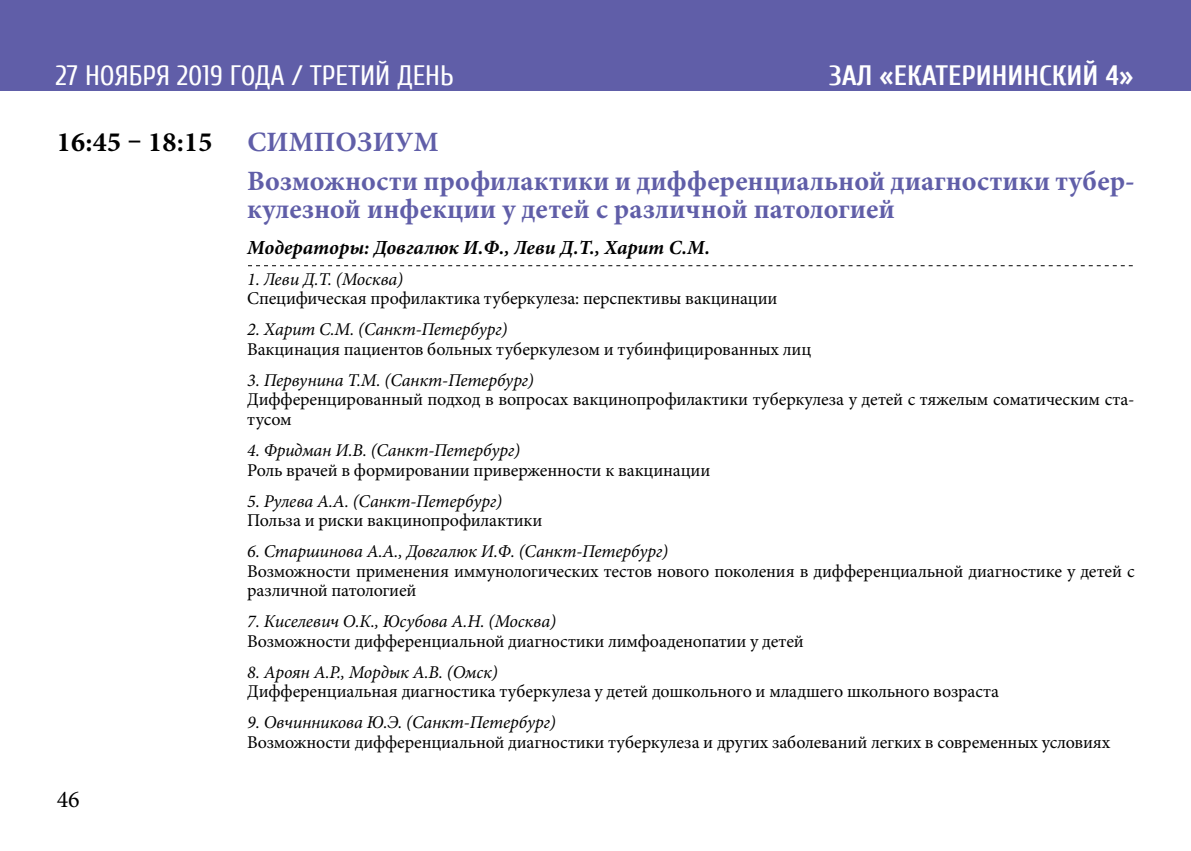
<style>
.page{position:relative;width:1191px;height:851px;background:#fff}
.page>*{position:absolute;margin:0;border:0;box-sizing:border-box;transform-origin:0 0}
.t1{font:700 28px/39.4px "Minion Pro";color:#605ea8}
.t2{font:28px "Cuprum";color:#fff}
.t3{font:700 28px "Cuprum";color:#fff}
.t4{font:700 28px "Minion Pro";letter-spacing:.01em;color:#000}
.t5{font:24px "Minion Pro";color:#000}
.t6{font:italic 700 20px "Minion Pro";color:#000}
.t7{font:18px/19.6px "Minion Pro";letter-spacing:-.01em;color:#000}
.t8{font:italic 18px "Minion Pro";letter-spacing:-.01em;color:#000}
</style>
<div class="page">
<div style="left:0;top:0;width:1191px;height:91px;background:#605ea8"></div>
<svg style="left:248px;top:265px;width:884px;height:1px"></svg>
<h1 class="t2" style="left:56px;top:60px;width:269px">27 ноября 2019 года / ТРЕТИЙ</h1>
<h1 class="t2" style="left:397px;top:60px;width:58px">день</h1>
<h1 class="t3" style="left:829px;top:59px;width:81px">зал «екатерининский</h1>
<h1 class="t3" style="left:1105px;top:59px;width:29px">4»</h1>
<h1 class="t4" style="left:57px;top:122px;width:157px">16:45 – 18:15</h1>
<h2 class="t5" style="left:57px;top:783px;width:25px">46</h2>
<h1 class="t1" style="left:247px;top:122px;width:889px">СИМПОЗИУМ<br>Возможности профилактики и дифференциальной диагностики тубер-</h1>
<h1 class="t1" style="left:247px;top:189px;width:649px">кулезной инфекции у детей с различной патологией</h1>
<p class="t6" style="left:247px;top:233px;width:464px">Модераторы: Довгалюк И.Ф., Леви Д.Т., Харит С.М.</p>
<p class="t8" style="left:247px;top:266px;width:157px">1. Леви Д.Т. (Москва)</p>
<p class="t7" style="left:247px;top:289px;width:532px">Специфическая профилактика туберкулеза: перспективы вакцинации</p>
<p class="t8" style="left:247px;top:317px;width:262px">2. Харит С.М. (Санкт-Петербург)</p>
<p class="t7" style="left:247px;top:339px;width:565px">Вакцинация пациентов больных туберкулезом и тубинфицированных лиц</p>
<p class="t8" style="left:247px;top:367px;width:288px">3. Первунина Т.М. (Санкт-Петербург)</p>
<p class="t7" style="left:247px;top:390px;width:889px">Дифференцированный подход в вопросах вакцинопрофилактики туберкулеза у детей с тяжелым соматическим ста&shy;тусом</p>
<p class="t8" style="left:247px;top:438px;width:274px">4. Фридман И.В. (Санкт-Петербург)</p>
<p class="t7" style="left:247px;top:460px;width:464px">Роль врачей в формировании приверженности к вакцинации</p>
<p class="t8" style="left:247px;top:488px;width:256px">5. Рулева А.А. (Санкт-Петербург)</p>
<p class="t7" style="left:247px;top:510px;width:297px">Польза и риски вакцинопрофилактики</p>
<p class="t8" style="left:247px;top:539px;width:422px">6. Старшинова А.А., Довгалюк И.Ф. (Санкт-Петербург)</p>
<p class="t7" style="left:247px;top:561px;width:889px">Возможности применения иммунологических тестов нового поколения в дифференциальной диагностике у детей с различной патологией</p>
<p class="t8" style="left:247px;top:609px;width:310px">7. Киселевич О.К., Юсубова А.Н. (Москва)</p>
<p class="t7" style="left:247px;top:631px;width:558px">Возможности дифференциальной диагностики лимфоаденопатии у детей</p>
<p class="t8" style="left:247px;top:659px;width:252px">8. Ароян А.Р., Мордык А.В. (Омск)</p>
<p class="t7" style="left:247px;top:682px;width:753px">Дифференциальная диагностика туберкулеза у детей дошкольного и младшего школьного возраста</p>
<p class="t8" style="left:247px;top:710px;width:310px">9. Овчинникова Ю.Э. (Санкт-Петербург)</p>
<p class="t7" style="left:247px;top:732px;width:864px">Возможности дифференциальной диагностики туберкулеза и других заболеваний легких в современных условиях</p>
</div>
